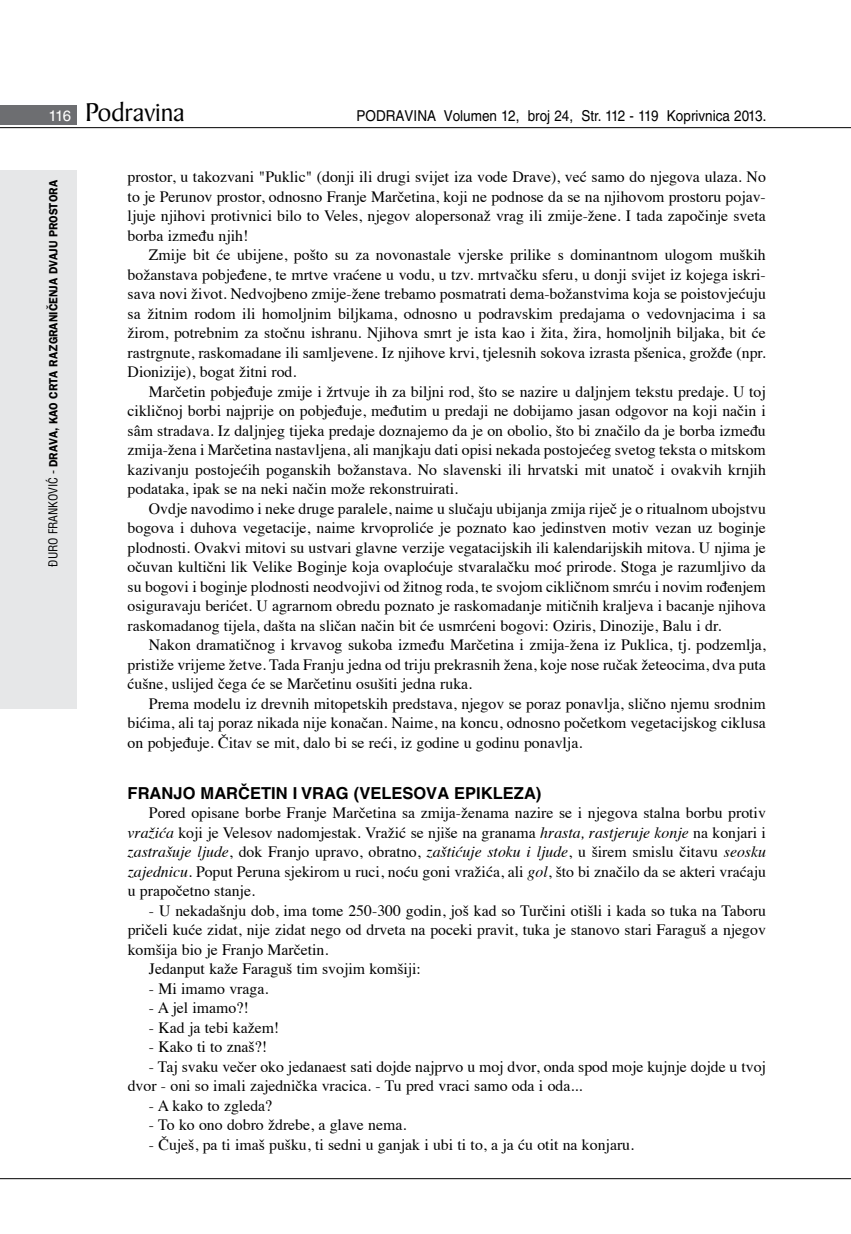
<style>
.page{position:relative;width:851px;height:1234px;background:#fff}
.page>*{position:absolute;margin:0;border:0;box-sizing:border-box;transform-origin:0 0}
.t1{font:27.6px "Baker Signet BT";color:#000}
.t2{font:700 16.5px "Helvetica LT Skin 29";color:#000}
.t3{font:15.75px/19.5px "Times";color:#000;text-align:justify}
.t4{font:15px "Helvetica LT Skin 29";color:#000;scale:.9 1}
.t5{font:600 12px "ITC Franklin Gothic Skin 29";letter-spacing:-.005em;color:#000;scale:.95 1}
.s1{font-family:"Helvetica LT Skin 29";font-size:15px;color:#fff}
.s2{font-family:"Helvetica LT Skin 29";font-weight:400;font-stretch:condensed}
.s3{font-style:italic}
</style>
<div class="page">
<div style="left:0;top:170px;width:77px;height:538px;background:#e6e7e8"></div>
<div style="left:0;top:105px;width:77px;height:19px;background:#6d6e71"></div>
<hr style="left:0;top:127px;width:850px;height:1px;background:#000">
<hr style="left:0;top:1177px;width:850px;height:1px;background:#000">
<h1 class="t1" style="left:49px;top:95px;width:137px"><span class="s1">116</span> Podravina</h1>
<p class="t4" style="left:356px;top:107px;width:457px">PODRAVINA Volumen 12, broj 24, Str. 112 - 119 Koprivnica 2013.</p>
<p class="t5" style="left:46px;top:566px;width:408px;rotate:-90deg"><span class="s2">Đuro FRANKOVI Ć -</span> DRAVA, KAO CRTA RAZGRANIČENJA DVAJU PROSTORA</p>
<p class="t3" style="left:128px;top:166px;width:639px">prostor, u takozvani "Puklic" (donji ili drugi svijet iza vode Drave), već samo do njegova ulaza. No to je Perunov prostor, odnosno Franje Marčetina, koji ne podnose da se na njihovom prostoru pojav&shy;ljuje njihovi protivnici bilo to Veles, njegov alopersonaž vrag ili zmije-žene. I tada započinje sveta borba između njih!</p>
<p class="t3" style="left:128px;top:243px;width:639px;text-indent:21px">Zmije bit će ubijene, pošto su za novonastale vjerske prilike s dominantnom ulogom muških božanstava pobjeđene, te mrtve vraćene u vodu, u tzv. mrtvačku sferu, u donji svijet iz kojega iskri&shy;sava novi život. Nedvojbeno zmije-žene trebamo posmatrati dema-božanstvima koja se poistovjećuju sa žitnim rodom ili homoljnim biljkama, odnosno u podravskim predajama o vedovnjacima i sa žirom, potrebnim za stočnu ishranu. Njihova smrt je ista kao i žita, žira, homoljnih biljaka, bit će rastrgnute, raskomadane ili samljevene. Iz njihove krvi, tjelesnih sokova izrasta pšenica, grožđe (npr.<br>Dionizije), bogat žitni rod.</p>
<p class="t3" style="left:128px;top:380px;width:639px;text-indent:21px">Marčetin pobjeđuje zmije i žrtvuje ih za biljni rod, što se nazire u daljnjem tekstu predaje. U toj cikličnoj borbi najprije on pobjeđuje, međutim u predaji ne dobijamo jasan odgovor na koji način i sâm stradava. Iz daljnjeg tijeka predaje doznajemo da je on obolio, što bi značilo da je borba između zmija-žena i Marčetina nastavljena, ali manjkaju dati opisi nekada postojećeg svetog teksta o mitskom kazivanju postojećih poganskih božanstava. No slavenski ili hrvatski mit unatoč i ovakvih krnjih podataka, ipak se na neki način može rekonstruirati.</p>
<p class="t3" style="left:128px;top:497px;width:639px;text-indent:21px">Ovdje navodimo i neke druge paralele, naime u slučaju ubijanja zmija riječ je o ritualnom ubojstvu bogova i duhova vegetacije, naime krvoproliće je poznato kao jedinstven motiv vezan uz boginje plodnosti. Ovakvi mitovi su ustvari glavne verzije vegatacijskih ili kalendarijskih mitova. U njima je očuvan kultični lik Velike Boginje koja ovaploćuje stvaralačku moć prirode. Stoga je razumljivo da su bogovi i boginje plodnosti neodvojivi od žitnog roda, te svojom cikličnom smrću i novim rođenjem osiguravaju berićet. U agrarnom obredu poznato je raskomadanje mitičnih kraljeva i bacanje njihova raskomadanog tijela, dašta na sličan način bit će usmrćeni bogovi: Oziris, Dinozije, Balu i dr.</p>
<p class="t3" style="left:128px;top:633px;width:639px;text-indent:21px">Nakon dramatičnog i krvavog sukoba između Marčetina i zmija-žena iz Puklica, tj. podzemlja, pristiže vrijeme žetve. Tada Franju jedna od triju prekrasnih žena, koje nose ručak žeteocima, dva puta ćušne, uslijed čega će se Marčetinu osušiti jedna ruka.</p>
<p class="t3" style="left:128px;top:692px;width:639px;text-indent:21px">Prema modelu iz drevnih mitopetskih predstava, njegov se poraz ponavlja, slično njemu srodnim bićima, ali taj poraz nikada nije konačan. Naime, na koncu, odnosno početkom vegetacijskog ciklusa on pobjeđuje. Čitav se mit, dalo bi se reći, iz godine u godinu ponavlja.</p>
<p class="t2" style="left:128px;top:782px;width:244px">FRANJO MARČETIN I VRAG (VELES</p>
<p class="t2" style="left:413px;top:782px;width:79px">OVA EPIKLE</p>
<p class="t2" style="left:514px;top:782px;width:29px">ZA)</p>
<p class="t3" style="left:128px;top:801px;width:639px;text-indent:21px">Pored opisane borbe Franje Marčetina sa zmija-ženama nazire se i njegova stalna borbu protiv <span class="s3">vražića</span> koji je Velesov nadomjestak. Vražić se njiše na granama <span class="s3">hrasta, rastjeruje konje</span> na konjari i <span class="s3">zastrašuje ljude</span>, dok Franjo upravo, obratno, <span class="s3">zaštićuje stoku i ljude</span>, u širem smislu čitavu <span class="s3">seosku zajednicu</span>. Poput Peruna sjekirom u ruci, noću goni vražića, ali <span class="s3">gol</span>, što bi značilo da se akteri vraćaju u prapočetno stanje.</p>
<p class="t3" style="left:149px;top:899px;width:618px">- U nekadašnju dob, ima tome 250-300 godin, još kad so Turčini otišli i kada so tuka na Taboru</p>
<p class="t3" style="left:128px;top:918px;width:639px">pričeli kuće zidat, nije zidat nego od drveta na poceki pravit, tuka je stanovo stari Faraguš a njegov</p>
<p class="t3" style="left:128px;top:938px;width:202px">komšija bio je Franjo Marčetin.</p>
<p class="t3" style="left:149px;top:957px;width:273px">Jedanput kaže Faraguš tim svojim komšiji:</p>
<p class="t3" style="left:149px;top:977px;width:121px">- Mi imamo vraga.</p>
<p class="t3" style="left:149px;top:996px;width:101px">- A jel imamo?!</p>
<p class="t3" style="left:149px;top:1016px;width:132px">- Kad ja tebi kažem!</p>
<p class="t3" style="left:149px;top:1035px;width:119px">- Kako ti to znaš?!</p>
<p class="t3" style="left:128px;top:1055px;width:639px;text-indent:21px">- Taj svaku večer oko jedanaest sati dojde najprvo u moj dvor, onda spod moje kujnje dojde u tvoj dvor - oni so imali zajednička vracica. - Tu pred vraci samo oda i oda...</p>
<p class="t3" style="left:149px;top:1094px;width:125px">- A kako to zgleda?</p>
<p class="t3" style="left:149px;top:1113px;width:259px">- To ko ono dobro ždrebe, a glave nema.</p>
<p class="t3" style="left:149px;top:1133px;width:486px">- Čuješ, pa ti imaš pušku, ti sedni u ganjak i ubi ti to, a ja ću otit na konjaru.</p>
</div>
